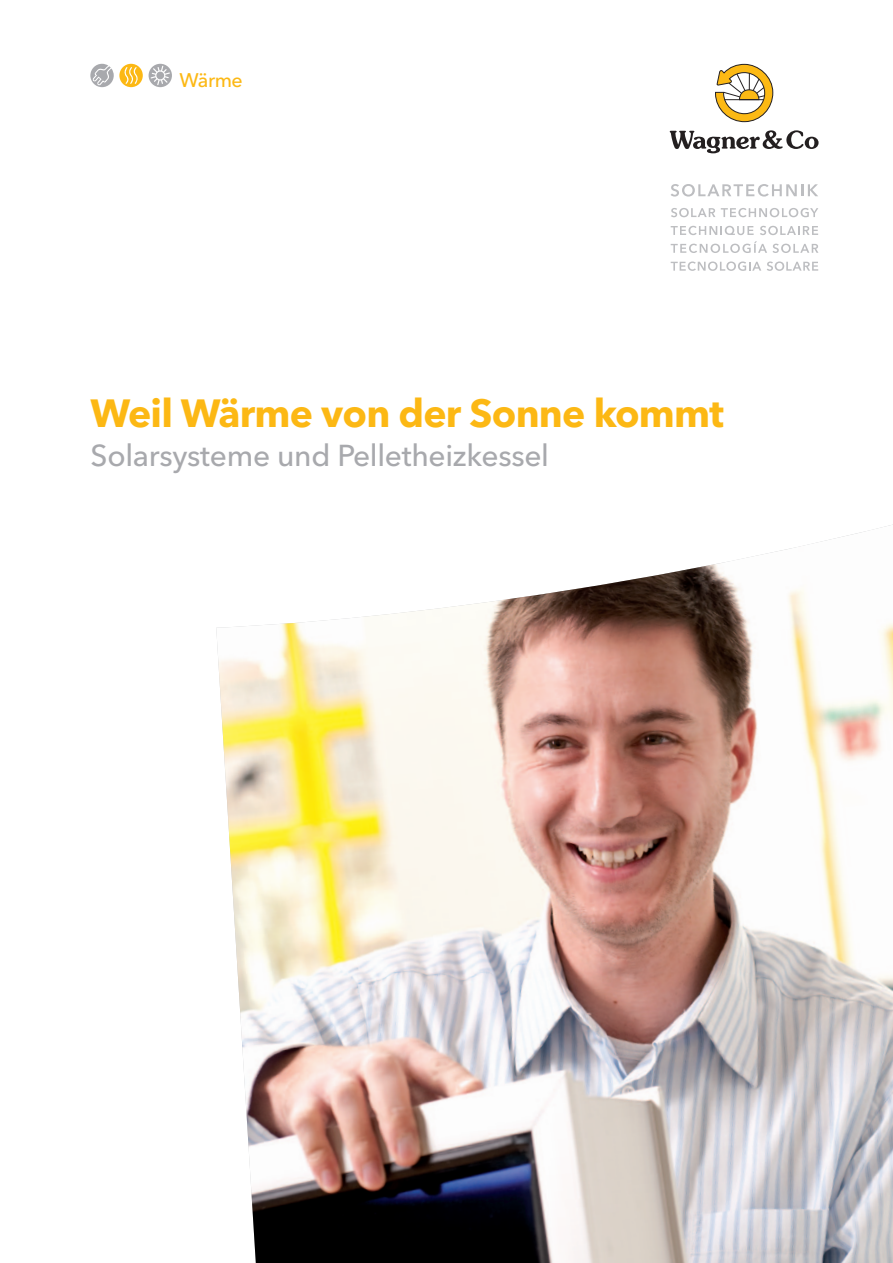
<style>
.page{position:relative;width:893px;height:1263px;background:#fff}
.page>*{position:absolute;margin:0;border:0;box-sizing:border-box;transform-origin:0 0}
.t1{font:700 39px "Avenir Next LT Pro";letter-spacing:-.02em;color:#fcb814}
.t2{font:500 30px "Avenir Next LT Pro";letter-spacing:-.01em;color:#a8a9ad}
.t3{font:500 19.5px "Avenir Next LT Pro";letter-spacing:-.025em;color:#fcb814}
</style>
<div class="page">
<svg style="left:715px;top:64px;width:58px;height:59px"></svg>
<svg style="left:670px;top:130px;width:149px;height:23px"></svg>
<svg style="left:671px;top:184px;width:147px;height:13px"></svg>
<svg style="left:671px;top:241px;width:147px;height:12px"></svg>
<svg style="left:671px;top:226px;width:83px;height:9px"></svg>
<svg style="left:760px;top:226px;width:58px;height:9px"></svg>
<svg style="left:671px;top:208px;width:44px;height:9px"></svg>
<svg style="left:721px;top:208px;width:97px;height:9px"></svg>
<svg style="left:671px;top:261px;width:90px;height:10px"></svg>
<svg style="left:767px;top:261px;width:51px;height:10px"></svg>
<svg style="left:149px;top:64px;width:23px;height:23px"></svg>
<svg style="left:90px;top:64px;width:53px;height:23px"></svg>
<img style="left:216px;top:525px;width:677px;height:738px">
<p class="t3" style="left:180px;top:68px;width:65px">Wärme</p>
<h1 class="t1" style="left:90px;top:389px;width:635px">Weil Wärme von der Sonne kommt</h1>
<p class="t2" style="left:91px;top:437px;width:460px">Solarsysteme und Pelletheizkessel</p>
</div>
